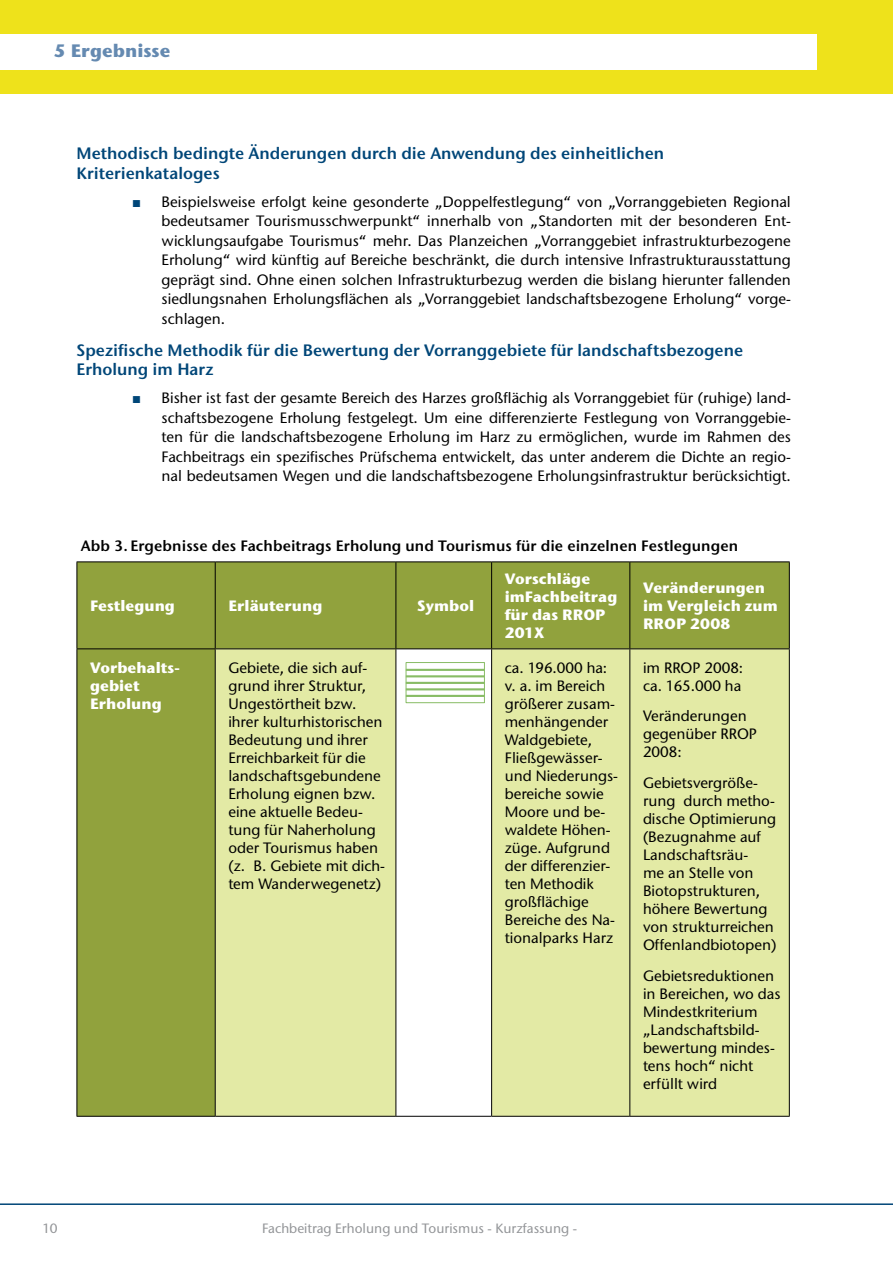
<style>
.page{position:relative;width:893px;height:1263px;background:#fff}
.page>*{position:absolute;margin:0;border:0;box-sizing:border-box;transform-origin:0 0}
.t1{font:700 18px "Stone Sans ITC Std";color:#658ab1}
.t2{font:600 16.5px/19.5px "Stone Sans ITC Std";color:#004678}
.t3{font:500 15px/18px "Stone Sans ITC Std";color:#000}
.t4{font:700 15px/18px "Stone Sans ITC Std";color:#fff}
.t5{font:600 15px "Stone Sans ITC Std";letter-spacing:.005em;color:#000}
.t6{font:500 13.5px "Stone Sans ITC Std";color:#939598}
.s1{font-family:"Arial Narrow";font-weight:400;color:#004678}
</style>
<div class="page">
<hr style="left:0;top:1203px;width:893px;height:2px;background:#004678">
<div style="left:0;top:0;width:893px;height:94px;background:#eee21b"></div>
<div style="left:78px;top:562px;width:711px;height:554px;background:#91a23d"></div>
<div style="left:216px;top:649px;width:573px;height:467px;background:#e3eaa5"></div>
<div style="left:396px;top:649px;width:96px;height:467px;background:#fff"></div>
<hr style="left:77px;top:561px;width:138px;height:1px;background:#000">
<hr style="left:77px;top:562px;width:1px;height:86px;background:#000">
<hr style="left:215px;top:561px;width:181px;height:1px;background:#000">
<hr style="left:215px;top:562px;width:1px;height:86px;background:#000">
<hr style="left:396px;top:561px;width:96px;height:1px;background:#000">
<hr style="left:396px;top:562px;width:1px;height:86px;background:#000">
<hr style="left:492px;top:561px;width:138px;height:1px;background:#000">
<hr style="left:491px;top:562px;width:1px;height:86px;background:#000">
<hr style="left:630px;top:561px;width:160px;height:1px;background:#000">
<hr style="left:629px;top:562px;width:1px;height:86px;background:#000">
<hr style="left:789px;top:562px;width:1px;height:86px;background:#000">
<hr style="left:77px;top:648px;width:138px;height:1px;background:#000">
<hr style="left:77px;top:649px;width:1px;height:467px;background:#000">
<hr style="left:215px;top:648px;width:181px;height:1px;background:#000">
<hr style="left:215px;top:649px;width:1px;height:467px;background:#000">
<hr style="left:396px;top:648px;width:96px;height:1px;background:#000">
<hr style="left:396px;top:649px;width:1px;height:467px;background:#000">
<hr style="left:492px;top:648px;width:138px;height:1px;background:#000">
<hr style="left:491px;top:649px;width:1px;height:467px;background:#000">
<hr style="left:630px;top:648px;width:160px;height:1px;background:#000">
<hr style="left:629px;top:649px;width:1px;height:467px;background:#000">
<hr style="left:789px;top:649px;width:1px;height:467px;background:#000">
<hr style="left:77px;top:1116px;width:138px;height:1px;background:#000">
<hr style="left:215px;top:1116px;width:181px;height:1px;background:#000">
<hr style="left:396px;top:1116px;width:96px;height:1px;background:#000">
<hr style="left:492px;top:1116px;width:138px;height:1px;background:#000">
<hr style="left:630px;top:1116px;width:160px;height:1px;background:#000">
<div style="left:0;top:35px;width:816px;height:35px;background:#fff"></div>
<hr style="left:406px;top:695px;width:78px;height:2px;background:#88bc65">
<hr style="left:406px;top:688px;width:78px;height:2px;background:#88bc65">
<hr style="left:406px;top:682px;width:78px;height:2px;background:#88bc65">
<hr style="left:406px;top:675px;width:78px;height:2px;background:#88bc65">
<hr style="left:406px;top:669px;width:78px;height:2px;background:#88bc65">
<div style="left:406px;top:662px;width:79px;height:41px;border:1px solid #88bc65"></div>
<p class="t1" style="left:54px;top:39px;width:118px">5 Ergebnisse</p>
<p class="t2" style="left:77px;top:143px;width:589px">Methodisch bedingte Änderungen durch die Anwendung des einheitlichen<br>Kriterienkataloges</p>
<p class="t3" style="left:162px;top:192px;width:631px;line-height:19.5px;text-align:justify;text-indent:-28px"><span class="s1">■</span> Beispielsweise erfolgt keine gesonderte „Doppelfestlegung“ von „Vorranggebieten Regional bedeutsamer Tourismusschwerpunkt“ innerhalb von „Standorten mit der besonderen Ent&shy;wicklungsaufgabe Tourismus“ mehr. Das Planzeichen „Vorranggebiet infrastrukturbezogene Erholung“ wird künftig auf Bereiche beschränkt, die durch intensive Infrastrukturausstattung geprägt sind. Ohne einen solchen Infrastrukturbezug werden die bislang hierunter fallenden siedlungsnahen Erholungsflächen als „Vorranggebiet landschaftsbezogene Erholung“ vorge&shy;schlagen.</p>
<p class="t2" style="left:77px;top:340px;width:668px">Spezifische Methodik für die Bewertung der Vorranggebiete für landschaftsbezogene<br>Erholung im Harz</p>
<p class="t3" style="left:162px;top:388px;width:631px;line-height:19.5px;text-align:justify;text-indent:-28px"><span class="s1">■</span> Bisher ist fast der gesamte Bereich des Harzes großflächig als Vorranggebiet für (ruhige) land&shy;schaftsbezogene Erholung festgelegt. Um eine differenzierte Festlegung von Vorranggebie&shy;ten für die landschaftsbezogene Erholung im Harz zu ermöglichen, wurde im Rahmen des Fachbeitrags ein spezifisches Prüfschema entwickelt, das unter anderem die Dichte an regio&shy;nal bedeutsamen Wegen und die landschaftsbezogene Erholungsinfrastruktur berücksichtigt.</p>
<p class="t5" style="left:81px;top:537px;width:659px">Abb 3. Ergebnisse des Fachbeitrags Erholung und Tourismus für die einzelnen Festlegungen</p>
<p class="t4" style="left:90px;top:596px;width:86px">Festlegung</p>
<p class="t4" style="left:228px;top:596px;width:96px">Erläuterung</p>
<p class="t4" style="left:417px;top:596px;width:58px">Symbol</p>
<p class="t4" style="left:505px;top:569px;width:114px">Vorschläge imFachbeitrag für das RROP<br>201X</p>
<p class="t4" style="left:643px;top:578px;width:136px">Veränderungen im Vergleich zum<br>RROP 2008</p>
<p class="t4" style="left:90px;top:658px;width:91px">Vorbehalts&shy;gebiet<br>Erholung</p>
<p class="t3" style="left:228px;top:658px;width:158px">Gebiete, die sich auf&shy;grund ihrer Struktur,<br>Ungestörtheit bzw. ihrer kulturhistorischen<br>Bedeutung und ihrer<br>Erreichbarkeit für die landschaftsgebundene<br>Erholung eignen bzw. eine aktuelle Bedeu&shy;tung für Naherholung oder Tourismus haben (z. B. Gebiete mit dich&shy;tem Wanderwegenetz)</p>
<p class="t3" style="left:505px;top:658px;width:115px">ca. 196.000 ha: v. a. im Bereich größerer zusam&shy;menhängender<br>Waldgebiete,<br>Fließgewässer&shy;und Niederungs&shy;bereiche sowie<br>Moore und be&shy;waldete Höhen&shy;züge. Aufgrund der differenzier&shy;ten Methodik großflächige<br>Bereiche des Na&shy;tionalparks Harz</p>
<p class="t3" style="left:643px;top:658px;width:102px">im RROP 2008: ca. 165.000 ha</p>
<p class="t3" style="left:643px;top:707px;width:115px">Veränderungen gegenüber RROP<br>2008:</p>
<p class="t3" style="left:643px;top:774px;width:135px">Gebietsvergröße&shy;rung durch metho&shy;dische Optimierung (Bezugnahme auf<br>Landschaftsräu-<br>me an Stelle von<br>Biotopstrukturen, höhere Bewertung von strukturreichen<br>Offenlandbiotopen)</p>
<p class="t3" style="left:643px;top:966px;width:139px">Gebietsreduktionen in Bereichen, wo das<br>Mindestkriterium „Landschaftsbild&shy;bewertung mindes&shy;tens hoch“ nicht erfüllt wird</p>
<p class="t6" style="left:43px;top:1220px;width:16px">10</p>
<p class="t6" style="left:262px;top:1220px;width:316px">Fachbeitrag Erholung und Tourismus - Kurzfassung -</p>
</div>
